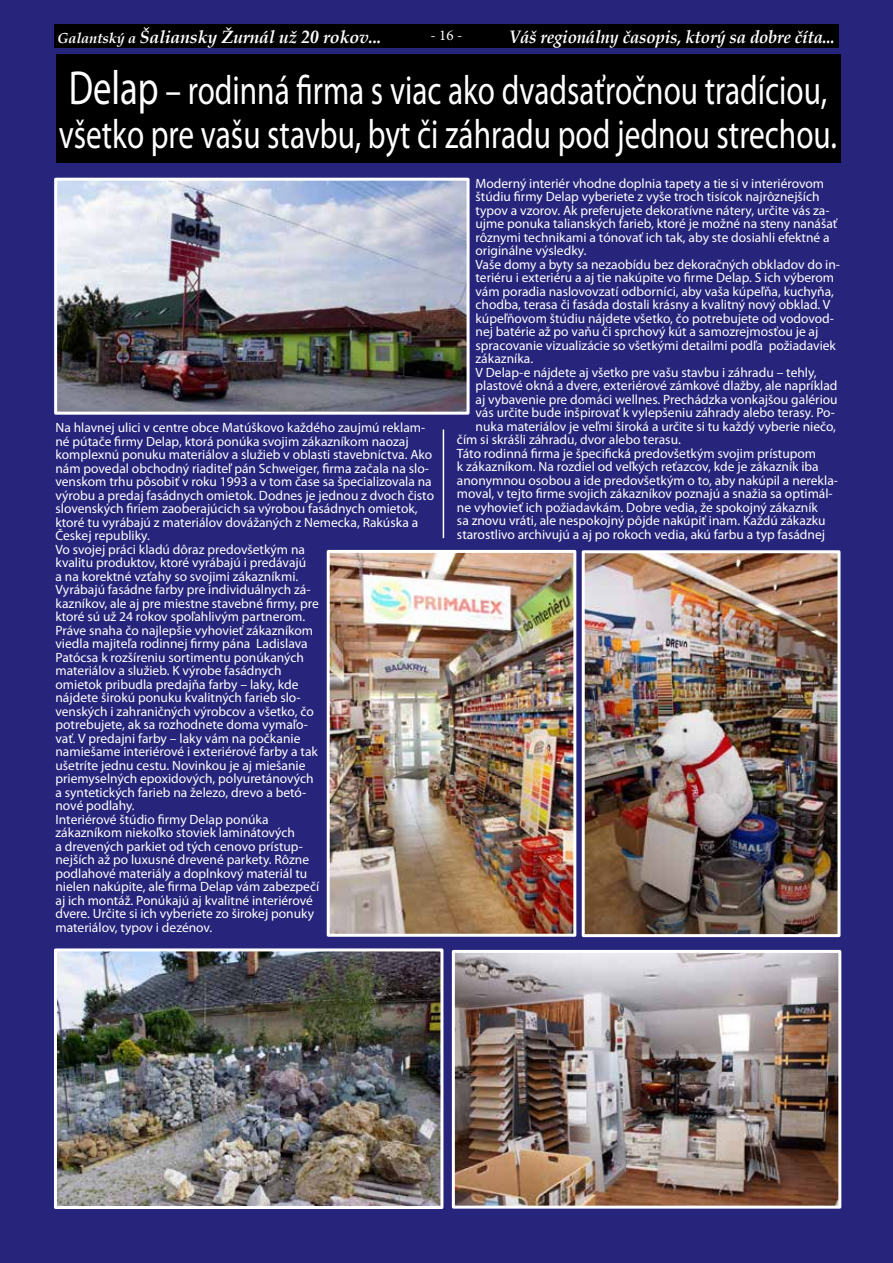
<style>
.page{position:relative;width:893px;height:1263px;background:#26247b}
.page>*{position:absolute;margin:0;border:0;box-sizing:border-box;transform-origin:0 0}
.t1{font:40.95px/43.8px "Myriad Pro";color:#fff;scale:.76 1}
.t2{font:italic 700 18px "Book Antiqua";letter-spacing:-.01em;color:#fff;scale:.93 1}
.t3{font:italic 700 17.7px "Book Antiqua";letter-spacing:-.01em;color:#fff}
.t4{font:15px "Minion Pro";color:#fff}
.t5{font:13.5px/13.5px "Myriad Pro";color:#fff}
.s1{font-size:14.55px}
.s2{font-size:48px}
</style>
<div class="page">
<div style="left:56px;top:54px;width:784px;height:109px;background:#000"></div>
<img style="left:58px;top:182px;width:408px;height:229px">
<div style="left:54px;top:178px;width:416px;height:237px;border:3px solid #fff"></div>
<img style="left:58px;top:952px;width:381px;height:253px">
<div style="left:54px;top:948px;width:389px;height:261px;border:3px solid #fff"></div>
<img style="left:456px;top:954px;width:381px;height:250px">
<div style="left:452px;top:950px;width:389px;height:258px;border:3px solid #fff"></div>
<img style="left:586px;top:554px;width:250px;height:379px">
<div style="left:582px;top:550px;width:258px;height:387px;border:3px solid #fff"></div>
<img style="left:331px;top:554px;width:241px;height:379px">
<div style="left:327px;top:550px;width:249px;height:387px;border:3px solid #fff"></div>
<hr style="left:443px;top:429px;width:1px;height:109px;background:#fff">
<div style="left:54px;top:24px;width:785px;height:24px;background:#000"></div>
<h3 class="t3" style="left:57px;top:24px;width:326px"><span class="s1">Galantský a</span> Šaliansky Žurnál už 20 rokov...</h3>
<p class="t4" style="left:431px;top:25px;width:33px">- 16 -</p>
<h2 class="t2" style="left:509px;top:24px;width:352px">Váš regionálny časopis, ktorý sa dobre číta...</h2>
<h1 class="t1" style="left:59px;top:68px;width:1025px"><span class="s2">Delap</span> – rodinná firma s viac ako dvadsaťročnou tradíciou, všetko pre vašu stavbu, byt či záhradu pod jednou strechou.</h1>
<p class="t5" style="left:56px;top:421px;width:380px">Na hlavnej ulici v centre obce Matúškovo každého zaujmú reklam&shy;né pútače firmy Delap, ktorá ponúka svojim zákazníkom naozaj komplexnú ponuku materiálov a služieb v oblasti stavebníctva. Ako nám povedal obchodný riaditeľ pán Schweiger, firma začala na slo&shy;venskom trhu pôsobiť v roku 1993 a v tom čase sa špecializovala na výrobu a predaj fasádnych omietok. Dodnes je jednou z dvoch čisto slovenských firiem zaoberajúcich sa výrobou fasádnych omietok, ktoré tu vyrábajú z materiálov dovážaných z Nemecka, Rakúska a Českej republiky.<br>Vo svojej práci kladú dôraz predovšetkým na<br>kvalitu produktov, ktoré vyrábajú i predávajú<br>a na korektné vzťahy so svojimi zákazníkmi.<br>Vyrábajú fasádne farby pre individuálnych zá-<br>kazníkov, ale aj pre miestne stavebné firmy, pre<br>ktoré sú už 24 rokov spoľahlivým partnerom.<br>Práve snaha čo najlepšie vyhovieť zákazníkom<br>viedla majiteľa rodinnej firmy pána Ladislava<br>Patócsa k rozšíreniu sortimentu ponúkaných<br>materiálov a služieb. K výrobe fasádnych<br>omietok pribudla predajňa farby – laky, kde<br>nájdete širokú ponuku kvalitných farieb slo-<br>venských i zahraničných výrobcov a všetko, čo<br>potrebujete, ak sa rozhodnete doma vymaľo-<br>vať. V predajni farby – laky vám na počkanie<br>namiešame interiérové i exteriérové farby a tak<br>ušetríte jednu cestu. Novinkou je aj miešanie<br>priemyselných epoxidových, polyuretánových<br>a syntetických farieb na železo, drevo a betó-<br>nové podlahy.<br>Interiérové štúdio firmy Delap ponúka<br>zákazníkom niekoľko stoviek laminátových<br>a drevených parkiet od tých cenovo prístup-<br>nejších až po luxusné drevené parkety. Rôzne<br>podlahové materiály a doplnkový materiál tu<br>nielen nakúpite, ale firma Delap vám zabezpečí<br>aj ich montáž. Ponúkajú aj kvalitné interiérové<br>dvere. Určite si ich vyberiete zo širokej ponuky<br>materiálov, typov i dezénov.</p>
<p class="t5" style="left:475px;top:176px;width:350px">Moderný interiér vhodne doplnia tapety a tie si v interiérovom</p>
<p class="t5" style="left:475px;top:190px;width:346px">štúdiu firmy Delap vyberiete z vyše troch tisícok najrôznejších</p>
<p class="t5" style="left:475px;top:203px;width:356px">typov a vzorov. Ak preferujete dekoratívne nátery, určite vás za-</p>
<p class="t5" style="left:475px;top:217px;width:363px">ujme ponuka talianských farieb, ktoré je možné na steny nanášať</p>
<p class="t5" style="left:475px;top:230px;width:356px">rôznymi technikami a tónovať ich tak, aby ste dosiahli efektné a</p>
<p class="t5" style="left:475px;top:244px;width:112px">originálne výsledky.</p>
<p class="t5" style="left:475px;top:257px;width:366px">Vaše domy a byty sa nezaobídu bez dekoračných obkladov do in-</p>
<p class="t5" style="left:475px;top:271px;width:360px">teriéru i exteriéru a aj tie nakúpite vo firme Delap. S ich výberom</p>
<p class="t5" style="left:475px;top:284px;width:360px">vám poradia naslovovzatí odborníci, aby vaša kúpeľňa, kuchyňa,</p>
<p class="t5" style="left:475px;top:298px;width:356px">chodba, terasa či fasáda dostali krásny a kvalitný nový obklad. V</p>
<p class="t5" style="left:475px;top:311px;width:360px">kúpeľňovom štúdiu nájdete všetko, čo potrebujete od vodovod-</p>
<p class="t5" style="left:475px;top:325px;width:344px">nej batérie až po vaňu či sprchový kút a samozrejmosťou je aj</p>
<p class="t5" style="left:475px;top:338px;width:362px">spracovanie vizualizácie so všetkými detailmi podľa požiadaviek</p>
<p class="t5" style="left:475px;top:352px;width:59px">zákazníka.</p>
<p class="t5" style="left:475px;top:365px;width:343px">V Delap-e nájdete aj všetko pre vašu stavbu i záhradu – tehly,</p>
<p class="t5" style="left:475px;top:379px;width:363px">plastové okná a dvere, exteriérové zámkové dlažby, ale napríklad</p>
<p class="t5" style="left:475px;top:392px;width:364px">aj vybavenie pre domáci wellnes. Prechádzka vonkajšou galériou</p>
<p class="t5" style="left:475px;top:406px;width:361px">vás určite bude inšpirovať k vylepšeniu záhrady alebo terasy. Po-</p>
<p class="t5" style="left:475px;top:419px;width:362px">nuka materiálov je veľmi široká a určite si tu každý vyberie niečo,</p>
<p class="t5" style="left:457px;top:433px;width:225px">čím si skrášli záhradu, dvor alebo terasu.</p>
<p class="t5" style="left:457px;top:446px;width:361px">Táto rodinná firma je špecifická predovšetkým svojim prístupom</p>
<p class="t5" style="left:457px;top:460px;width:363px">k zákazníkom. Na rozdiel od veľkých reťazcov, kde je zákazník iba</p>
<p class="t5" style="left:457px;top:473px;width:383px">anonymnou osobou a ide predovšetkým o to, aby nakúpil a nerekla-</p>
<p class="t5" style="left:457px;top:487px;width:377px">moval, v tejto firme svojich zákazníkov poznajú a snažia sa optimál-</p>
<p class="t5" style="left:457px;top:500px;width:362px">ne vyhovieť ich požiadavkám. Dobre vedia, že spokojný zákazník</p>
<p class="t5" style="left:457px;top:514px;width:370px">sa znovu vráti, ale nespokojný pôjde nakúpiť inam. Každú zákazku</p>
<p class="t5" style="left:457px;top:527px;width:370px">starostlivo archivujú a aj po rokoch vedia, akú farbu a typ fasádnej</p>
</div>
